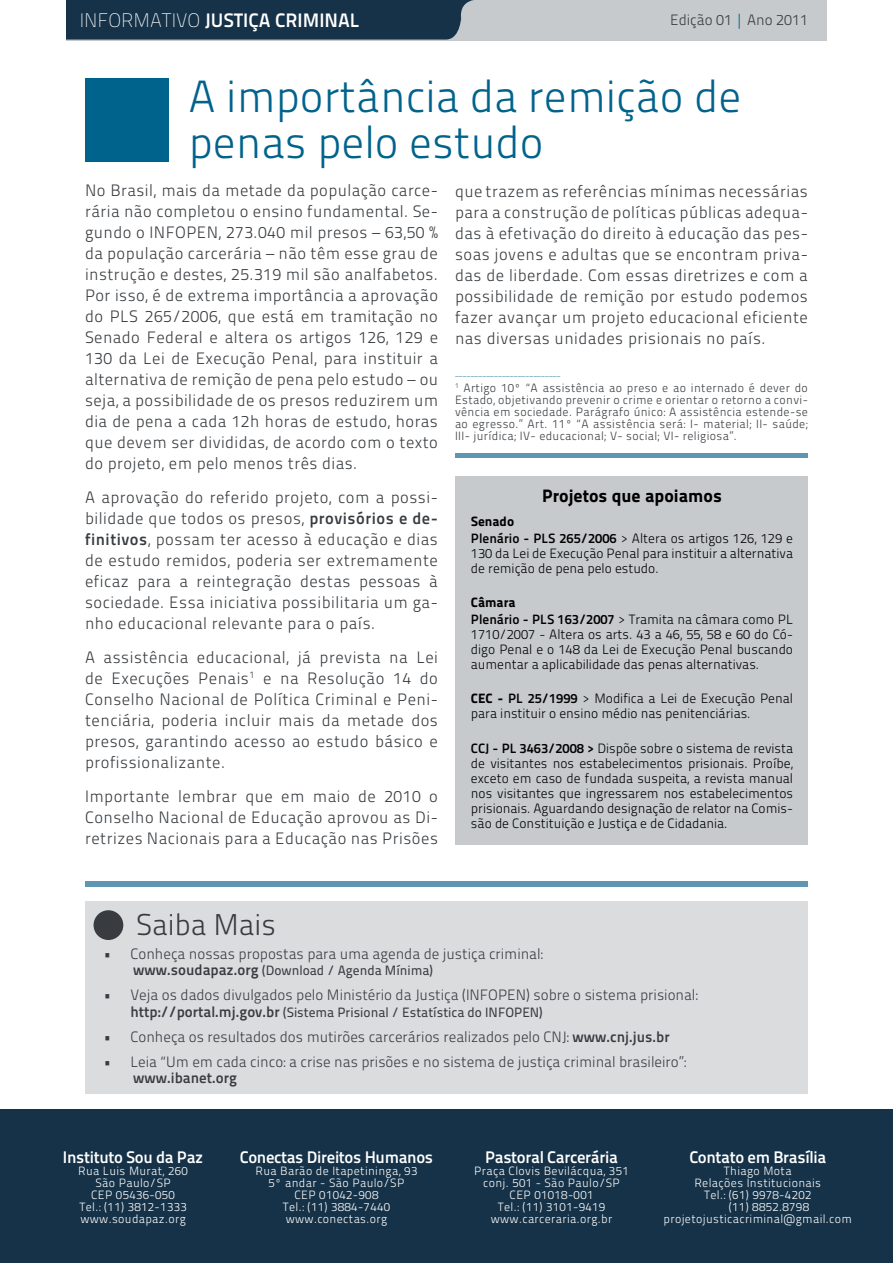
<style>
.page{position:relative;width:893px;height:1263px;background:#fff}
.page>*{position:absolute;margin:0;border:0;box-sizing:border-box;transform-origin:0 0}
.t1{font:45px/45px "Titillium Maps 26 L 250 wt";color:#00638c}
.t2{font:30px "Titillium Maps 26 L 250 wt";color:#383c40}
.t3{font:19.5px "Titillium Maps 26 L 750 wt";color:#fff}
.t4{font:18px "Titillium Maps 26 L 999 wt";color:#000}
.t5{font:16.8px "Titillium Maps 26 L 750 wt";letter-spacing:-.02em;color:#fff}
.t6{font:16.5px/21px "Titillium Maps 26 L 250 wt";letter-spacing:.03em;color:#383c40;text-align:justify}
.t7{font:15px "Titillium Maps 26 L 250 wt";color:#383c40}
.t8{font:15px "Titillium Maps 26 L 750 wt";color:#383c40}
.t9{font:13.5px/15px "Titillium Maps 26 L 250 wt";color:#000;text-align:justify}
.t10{font:13.5px "Titillium Maps 26 L 500 wt";color:#383c40}
.t11{font:13.5px "Titillium Maps 26 L 999 wt";color:#000}
.t12{font:12px/12px "Titillium Maps 26 L 250 wt";letter-spacing:.03em;color:#fff;text-align:center}
.t13{font:12px/12px "Titillium Maps 26 L 250 wt";letter-spacing:.03em;color:#383c40;text-align:justify}
.t14{font:7.05px "Titillium Maps 26 L 250 wt";color:#00638c}
.s1{font-family:"Titillium Maps 26 L 1 wt"}
.s2{color:#00638c}
.s3{font-family:"Titillium Maps 26 L 750 wt"}
.s4{font-family:"Titillium Maps 26 L 999 wt"}
.s5{font-family:"Titillium Maps 26 L 750 wt";font-size:15px}
</style>
<div class="page">
<div style="left:0;top:0;width:893px;height:40px;background:#c6cacd"></div>
<div style="left:65px;top:0;width:409px;height:40px;background:#153248"></div>
<div style="left:0;top:0;width:65px;height:58px;background:#fff"></div>
<div style="left:828px;top:0;width:65px;height:58px;background:#fff"></div>
<div style="left:0;top:1109px;width:893px;height:154px;background:#153248"></div>
<div style="left:85px;top:881px;width:723px;height:6px;background:#5e96b3"></div>
<div style="left:85px;top:901px;width:723px;height:192px;background:#dadcde"></div>
<div style="left:94px;top:910px;width:29px;height:30px;background:#383c40;border-radius:50%"></div>
<div style="left:455px;top:476px;width:353px;height:368px;background:#c6cacd"></div>
<hr style="left:455px;top:453px;width:353px;height:4px;background:#5e96b3">
<div style="left:85px;top:78px;width:83px;height:83px;background:#00638c"></div>
<p class="t3" style="left:80px;top:6px;width:281px"><span class="s1">INFORMATIVO</span> JUSTIÇA CRIMINAL</p>
<p class="t7" style="left:670px;top:9px;width:139px">Edição 01 <span class="s2">|</span> Ano 2011</p>
<h1 class="t1" style="left:189px;top:72px;width:554px">A importância da remição de penas pelo estudo</h1>
<p class="t6" style="left:455px;top:179px;width:354px">que trazem as referências mínimas necessárias para a construção de políticas públicas adequa&shy;das à efetivação do direito à educação das pes&shy;soas jovens e adultas que se encontram priva&shy;das de liberdade. Com essas diretrizes e com a possibilidade de remição por estudo podemos fazer avançar um projeto educacional eficiente nas diversas unidades prisionais no país.</p>
<p class="t14" style="left:455px;top:369px;width:107px">___________________________</p>
<p class="t13" style="left:455px;top:382px;width:354px"><sup>1</sup> Artigo 10º “A assistência ao preso e ao internado é dever do Estado, objetivando prevenir o crime e orientar o retorno a convi&shy;vência em sociedade. Parágrafo único: A assistência estende-se ao egresso.” Art. 11º “A assistência será: I- material; II- saúde; III- jurídica; IV- educacional; V- social; VI- religiosa”.</p>
<p class="t6" style="left:85px;top:179px;width:354px">No Brasil, mais da metade da população carce&shy;rária não completou o ensino fundamental. Se&shy;gundo o INFOPEN, 273.040 mil presos – 63,50 % da população carcerária – não têm esse grau de instrução e destes, 25.319 mil são analfabetos.<br>Por isso, é de extrema importância a aprovação do PLS 265/2006, que está em tramitação no Senado Federal e altera os artigos 126, 129 e 130 da Lei de Execução Penal, para instituir a alternativa de remição de pena pelo estudo – ou seja, a possibilidade de os presos reduzirem um dia de pena a cada 12h horas de estudo, horas que devem ser divididas, de acordo com o texto do projeto, em pelo menos três dias.</p>
<p class="t6" style="left:85px;top:486px;width:354px">A aprovação do referido projeto, com a possi&shy;bilidade que todos os presos, <span class="s3">provisórios e de&shy;finitivos</span>, possam ter acesso à educação e dias de estudo remidos, poderia ser extremamente eficaz para a reintegração destas pessoas à sociedade. Essa iniciativa possibilitaria um ga&shy;nho educacional relevante para o país.</p>
<p class="t6" style="left:85px;top:646px;width:354px">A assistência educacional, já prevista na Lei de Execuções Penais<sup>1</sup> e na Resolução 14 do Conselho Nacional de Política Criminal e Peni&shy;tenciária, poderia incluir mais da metade dos presos, garantindo acesso ao estudo básico e profissionalizante.</p>
<p class="t6" style="left:85px;top:784px;width:354px">Importante lembrar que em maio de 2010 o Conselho Nacional de Educação aprovou as Di&shy;retrizes Nacionais para a Educação nas Prisões</p>
<p class="t4" style="left:542px;top:482px;width:181px">Projetos que apoiamos</p>
<p class="t11" style="left:471px;top:510px;width:45px">Senado</p>
<p class="t9" style="left:471px;top:530px;width:324px"><span class="s3">Plenário - PLS 265/2006</span> &gt; Altera os artigos 126, 129 e 130 da Lei de Execução Penal para instituir a alternativa de remição de pena pelo estudo.</p>
<p class="t11" style="left:471px;top:592px;width:46px">Câmara</p>
<p class="t9" style="left:471px;top:611px;width:324px"><span class="s3">Plenário - PLS 163/2007</span> &gt; Tramita na câmara como PL 1710/2007 - Altera os arts. 43 a 46, 55, 58 e 60 do Có&shy;digo Penal e o 148 da Lei de Execução Penal buscando aumentar a aplicabilidade das penas alternativas.</p>
<p class="t9" style="left:471px;top:690px;width:324px"><span class="s4">CEC -</span> <span class="s3">PL 25/1999</span> &gt; Modifica a Lei de Execução Penal para instituir o ensino médio nas penitenciárias.</p>
<p class="t9" style="left:471px;top:740px;width:324px"><span class="s3">CCJ - PL 3463/2008 &gt;</span> Dispõe sobre o sistema de revista de visitantes nos estabelecimentos prisionais. Proíbe, exceto em caso de fundada suspeita, a revista manual nos visitantes que ingressarem nos estabelecimentos prisionais. Aguardando designação de relator na Comis&shy;são de Constituição e Justiça e de Cidadania.</p>
<h2 class="t2" style="left:136px;top:903px;width:141px">Saiba Mais</h2>
<p class="t7" style="left:103px;top:942px;width:441px">• Conheça nossas propostas para uma agenda de justiça criminal:</p>
<p class="t10" style="left:133px;top:960px;width:301px"><span class="s5">www.soudapaz.org</span> (Download / Agenda Mínima)</p>
<p class="t7" style="left:103px;top:984px;width:596px">• Veja os dados divulgados pelo Ministério da Justiça (INFOPEN) sobre o sistema prisional:</p>
<p class="t10" style="left:130px;top:1002px;width:414px"><span class="s5">http://portal.mj.gov.br</span> (Sistema Prisional / Estatística do INFOPEN)</p>
<p class="t7" style="left:103px;top:1025px;width:568px">• Conheça os resultados dos mutirões carcerários realizados pelo CNJ: <span class="s3">www.cnj.jus.br</span></p>
<p class="t7" style="left:103px;top:1050px;width:584px">• Leia “Um em cada cinco: a crise nas prisões e no sistema de justiça criminal brasileiro”:</p>
<p class="t8" style="left:133px;top:1066px;width:105px">www.ibanet.org</p>
<p class="t5" style="left:63px;top:1144px;width:142px">Instituto Sou da Paz</p>
<p class="t12" style="left:78px;top:1164px;width:111px">Rua Luis Murat, 260<br>São Paulo/SP<br>CEP 05436-050<br>Tel.: (11) 3812-1333 www.soudapaz.org</p>
<p class="t5" style="left:240px;top:1144px;width:195px">Conectas Direitos Humanos</p>
<p class="t12" style="left:256px;top:1164px;width:163px">Rua Barão de Itapetininga, 93<br>5º andar - São Paulo/SP<br>CEP 01042-908<br>Tel.: (11) 3884-7440 www.conectas.org</p>
<p class="t5" style="left:485px;top:1144px;width:134px">Pastoral Carcerária</p>
<p class="t12" style="left:474px;top:1164px;width:156px">Praça Clovis Bevilácqua, 351 conj. 501 - São Paulo/SP<br>CEP 01018-001<br>Tel.: (11) 3101-9419 www.carceraria.org.br</p>
<p class="t5" style="left:689px;top:1144px;width:138px">Contato em Brasília</p>
<p class="t12" style="left:724px;top:1164px;width:69px">Thiago Mota</p>
<p class="t12" style="left:694px;top:1176px;width:128px">Relações Institucionais</p>
<p class="t12" style="left:704px;top:1188px;width:109px">Tel.: (61) 9978-4202</p>
<p class="t12" style="left:729px;top:1200px;width:82px">(11) 8852.8798</p>
<p class="t12" style="left:663px;top:1212px;width:190px">projetojusticacriminal@gmail.com</p>
</div>
